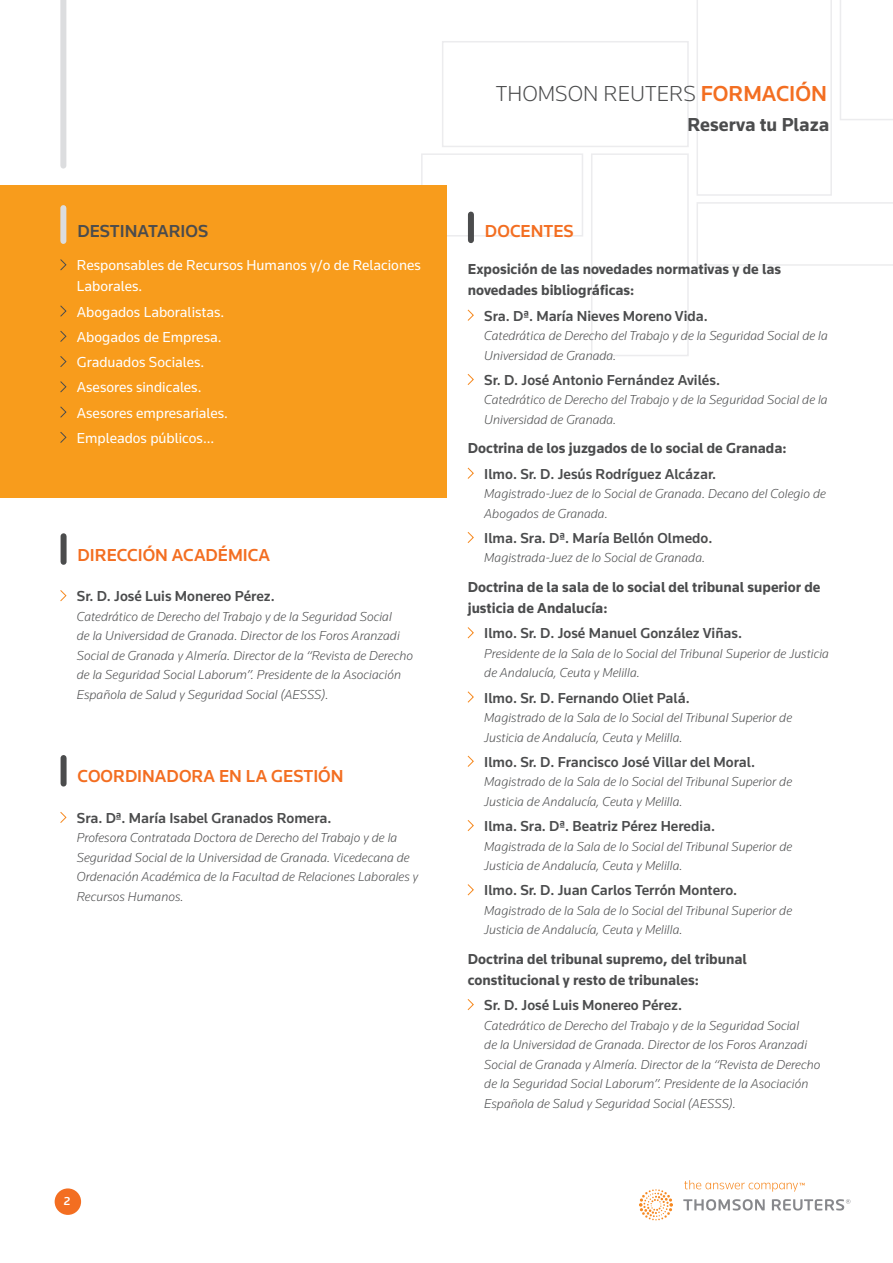
<style>
.page{position:relative;width:893px;height:1263px;background:#fff}
.page>*{position:absolute;margin:0;border:0;box-sizing:border-box;transform-origin:0 0}
.t1{font:300 22.5px "Knowledge";color:#4b4c4d}
.t2{font:700 19.5px "Knowledge";color:#4b4c4d}
.t3{font:500 18px "Knowledge";color:#f36e21}
.t4{font:500 18px "Knowledge";color:#4b4c4d}
.t5{font:500 15px "Knowledge";color:#4b4c4d}
.t6{font:700 15px/21px "Knowledge";color:#4b4c4d}
.t7{font:15px/25.2px "Knowledge";color:#fff}
.t8{font:italic 300 13.5px/19.5px "Knowledge";color:#4b4c4d}
.t9{font:500 12px "Knowledge";color:#fff}
.s1{font-weight:500;color:#f36e21}
</style>
<div class="page">
<svg style="left:421px;top:0;width:472px;height:357px"></svg>
<div style="left:55px;top:1188px;width:26px;height:27px;background:#f36e21;border-radius:50%"></div>
<svg style="left:639px;top:1180px;width:211px;height:40px"></svg>
<div style="left:0;top:185px;width:446px;height:312px;background:#f89c1c"></div>
<svg style="left:60px;top:259px;width:7px;height:12px"></svg>
<svg style="left:60px;top:305px;width:7px;height:12px"></svg>
<svg style="left:60px;top:330px;width:7px;height:12px"></svg>
<svg style="left:60px;top:356px;width:7px;height:11px"></svg>
<svg style="left:60px;top:381px;width:7px;height:12px"></svg>
<svg style="left:60px;top:406px;width:7px;height:12px"></svg>
<svg style="left:60px;top:431px;width:7px;height:12px"></svg>
<svg style="left:60px;top:590px;width:7px;height:12px"></svg>
<div style="left:61px;top:536px;width:6px;height:26px;background:#4b4c4d"></div>
<svg style="left:60px;top:812px;width:7px;height:11px"></svg>
<div style="left:61px;top:758px;width:6px;height:26px;background:#4b4c4d"></div>
<div style="left:60px;top:208px;width:6px;height:33px;background:#dcdddf"></div>
<div style="left:60px;top:0;width:6px;height:166px;background:#dcdddf"></div>
<svg style="left:467px;top:309px;width:7px;height:12px"></svg>
<svg style="left:467px;top:374px;width:7px;height:11px"></svg>
<svg style="left:467px;top:467px;width:7px;height:12px"></svg>
<svg style="left:467px;top:532px;width:7px;height:11px"></svg>
<svg style="left:467px;top:627px;width:7px;height:12px"></svg>
<svg style="left:467px;top:691px;width:7px;height:12px"></svg>
<svg style="left:467px;top:755px;width:7px;height:12px"></svg>
<svg style="left:467px;top:820px;width:7px;height:11px"></svg>
<svg style="left:467px;top:884px;width:7px;height:12px"></svg>
<svg style="left:467px;top:999px;width:7px;height:11px"></svg>
<div style="left:468px;top:215px;width:6px;height:25px;background:#4b4c4d"></div>
<h1 class="t1" style="left:496px;top:80px;width:333px">THOMSON REUTERS <span class="s1">FORMACIÓN</span></h1>
<h2 class="t2" style="left:687px;top:112px;width:143px">Reserva tu Plaza</h2>
<h3 class="t4" style="left:77px;top:220px;width:132px">DESTINATARIOS</h3>
<h3 class="t3" style="left:485px;top:220px;width:90px">DOCENTES</h3>
<p class="t6" style="left:468px;top:259px;width:315px">Exposición de las novedades normativas y de las novedades bibliográficas:</p>
<p class="t5" style="left:484px;top:306px;width:225px">Sra. Dª. María Nieves Moreno Vida.</p>
<p class="t8" style="left:484px;top:326px;width:345px">Catedrática de Derecho del Trabajo y de la Seguridad Social de la<br>Universidad de Granada.</p>
<p class="t5" style="left:484px;top:371px;width:237px">Sr. D. José Antonio Fernández Avilés.</p>
<p class="t8" style="left:484px;top:390px;width:345px">Catedrático de Derecho del Trabajo y de la Seguridad Social de la<br>Universidad de Granada.</p>
<p class="t6" style="left:468px;top:438px;width:320px">Doctrina de los juzgados de lo social de Granada:</p>
<p class="t5" style="left:484px;top:464px;width:233px">Ilmo. Sr. D. Jesús Rodríguez Alcázar.</p>
<p class="t8" style="left:484px;top:484px;width:343px">Magistrado-Juez de lo Social de Granada. Decano del Colegio de<br>Abogados de Granada.</p>
<p class="t5" style="left:484px;top:529px;width:230px">Ilma. Sra. Dª. María Bellón Olmedo.</p>
<p class="t8" style="left:484px;top:548px;width:223px">Magistrada-Juez de lo Social de Granada.</p>
<p class="t6" style="left:468px;top:576px;width:354px">Doctrina de la sala de lo social del tribunal superior de justicia de Andalucía:</p>
<p class="t5" style="left:484px;top:624px;width:259px">Ilmo. Sr. D. José Manuel González Viñas.</p>
<p class="t8" style="left:484px;top:643px;width:346px">Presidente de la Sala de lo Social del Tribunal Superior de Justicia de Andalucía, Ceuta y Melilla.</p>
<p class="t5" style="left:484px;top:688px;width:207px">Ilmo. Sr. D. Fernando Oliet Palá.</p>
<p class="t8" style="left:484px;top:707px;width:309px">Magistrado de la Sala de lo Social del Tribunal Superior de<br>Justicia de Andalucía, Ceuta y Melilla.</p>
<p class="t5" style="left:484px;top:752px;width:272px">Ilmo. Sr. D. Francisco José Villar del Moral.</p>
<p class="t8" style="left:484px;top:772px;width:309px">Magistrado de la Sala de lo Social del Tribunal Superior de<br>Justicia de Andalucía, Ceuta y Melilla.</p>
<p class="t5" style="left:484px;top:817px;width:232px">Ilma. Sra. Dª. Beatriz Pérez Heredia.</p>
<p class="t8" style="left:484px;top:836px;width:309px">Magistrada de la Sala de lo Social del Tribunal Superior de<br>Justicia de Andalucía, Ceuta y Melilla.</p>
<p class="t5" style="left:484px;top:881px;width:255px">Ilmo. Sr. D. Juan Carlos Terrón Montero.</p>
<p class="t8" style="left:484px;top:900px;width:309px">Magistrado de la Sala de lo Social del Tribunal Superior de<br>Justicia de Andalucía, Ceuta y Melilla.</p>
<p class="t6" style="left:468px;top:948px;width:281px">Doctrina del tribunal supremo, del tribunal constitucional y resto de tribunales:</p>
<p class="t5" style="left:484px;top:996px;width:199px">Sr. D. José Luis Monereo Pérez.</p>
<p class="t8" style="left:484px;top:1015px;width:338px">Catedrático de Derecho del Trabajo y de la Seguridad Social<br>de la Universidad de Granada. Director de los Foros Aranzadi Social de Granada y Almería. Director de la “Revista de Derecho de la Seguridad Social Laborum”. Presidente de la Asociación Española de Salud y Seguridad Social (AESSS).</p>
<p class="t7" style="left:77px;top:254px;width:345px;line-height:21px">Responsables de Recursos Humanos y/o de Relaciones<br>Laborales.</p>
<p class="t7" style="left:77px;top:299px;width:153px">Abogados Laboralistas.<br>Abogados de Empresa.<br>Graduados Sociales.<br>Asesores sindicales.<br>Asesores empresariales.<br>Empleados públicos...</p>
<h3 class="t3" style="left:78px;top:543px;width:194px">DIRECCIÓN ACADÉMICA</h3>
<p class="t5" style="left:77px;top:587px;width:199px">Sr. D. José Luis Monereo Pérez.</p>
<p class="t8" style="left:77px;top:606px;width:338px">Catedrático de Derecho del Trabajo y de la Seguridad Social<br>de la Universidad de Granada. Director de los Foros Aranzadi Social de Granada y Almería. Director de la “Revista de Derecho de la Seguridad Social Laborum”. Presidente de la Asociación Española de Salud y Seguridad Social (AESSS).</p>
<h3 class="t3" style="left:78px;top:765px;width:267px">COORDINADORA EN LA GESTIÓN</h3>
<p class="t5" style="left:77px;top:809px;width:256px">Sra. Dª. María Isabel Granados Romera.</p>
<p class="t8" style="left:77px;top:828px;width:343px">Profesora Contratada Doctora de Derecho del Trabajo y de la Seguridad Social de la Universidad de Granada. Vicedecana de Ordenación Académica de la Facultad de Relaciones Laborales y Recursos Humanos.</p>
<p class="t9" style="left:64px;top:1193px;width:8px">2</p>
</div>
